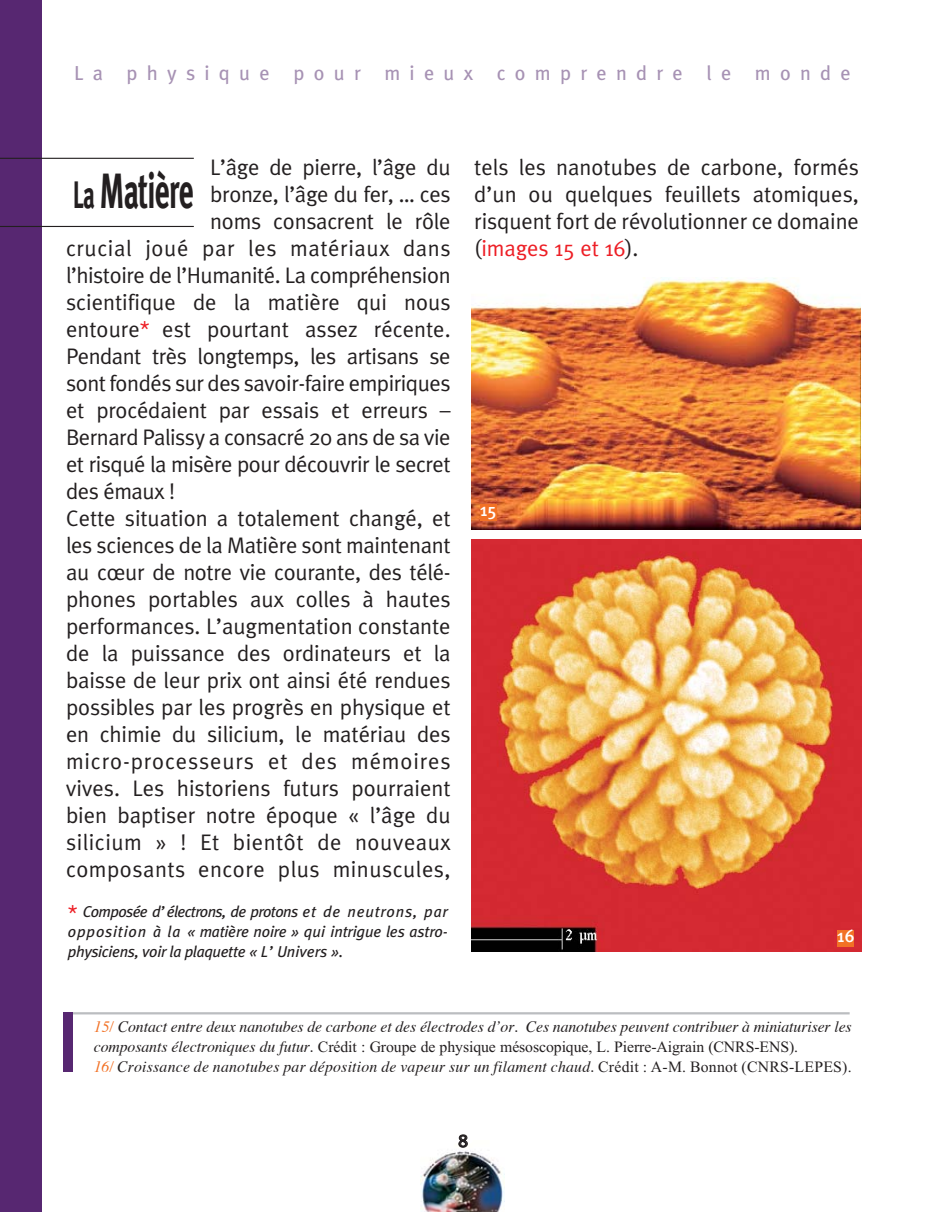
<style>
.page{position:relative;width:925px;height:1212px;background:#fff}
.page>*{position:absolute;margin:0;border:0;box-sizing:border-box;transform-origin:0 0}
.t1{font:700 49.5px "Meta Plus";letter-spacing:-.03em;color:#231f20;scale:.6 1}
.t2{font:22.5px/27px "Meta Plus Normal";letter-spacing:-.005em;color:#231f20;text-align:justify}
.t3{font:22.5px "Meta Plus Normal";letter-spacing:.02em;color:#231f20}
.t4{font:22.5px "Meta Plus Normal";letter-spacing:.025em;color:#231f20}
.t5{font:22.5px "Meta Plus Normal";letter-spacing:.035em;color:#231f20}
.t6{font:20.25px "Meta Plus";letter-spacing:.455em;color:#a792b4}
.t7{font:18px "Meta Plus";color:#231f20}
.t8{font:500 17.78px "Meta Plus";color:#fff}
.t9{font:italic 15.75px/20.2px "Meta Plus";letter-spacing:-.02em;color:#231f20;text-align:justify}
.t10{font:italic 15.75px "Times";letter-spacing:-.005em;color:#231f20}
.t11{font:15.75px "Times New Roman";letter-spacing:-.005em;color:#231f20}
.t12{font:italic 15.75px "Times";letter-spacing:.015em;color:#231f20}
.s1{color:#ed1e25}
.s2{font-size:38.25px}
.s3{font-family:"Meta Plus Normal";font-style:normal;font-size:22.5px;color:#ed1e25}
.s4{color:#f27125}
.s5{font-family:"Times";font-style:italic}
.s6{font-family:"Times New Roman";font-style:normal}
</style>
<div class="page">
<img style="left:472px;top:277px;width:388px;height:253px">
<div style="left:480px;top:504px;width:16px;height:17px;background:#f27125"></div>
<img style="left:472px;top:539px;width:389px;height:412px">
<div style="left:837px;top:930px;width:17px;height:17px;background:#f27125"></div>
<img style="left:421px;top:1150px;width:84px;height:62px">
<div style="left:0;top:1px;width:42px;height:1211px;background:#572771"></div>
<hr style="left:64px;top:1012px;width:785px;height:2px;background:#bbbdc0">
<div style="left:64px;top:1012px;width:9px;height:60px;background:#572771"></div>
<hr style="left:0;top:226px;width:194px;height:1px;background:#231f20">
<hr style="left:0;top:158px;width:194px;height:1px;background:#231f20">
<p class="t6" style="left:74px;top:65px;width:778px">La physique pour mieux comprendre le monde</p>
<p class="t2" style="left:210px;top:155px;width:242px">L’âge de pierre, l’âge du</p>
<p class="t2" style="left:210px;top:182px;width:242px">bronze, l’âge du fer, … ces</p>
<p class="t2" style="left:210px;top:209px;width:242px">noms consacrent le rôle</p>
<p class="t4" style="left:66px;top:240px;width:386px">crucial joué par les matériaux dans</p>
<p class="t2" style="left:66px;top:263px;width:386px">l’histoire de l’Humanité. La compréhension</p>
<p class="t2" style="left:66px;top:290px;width:386px">scientifique de la matière qui nous</p>
<p class="t2" style="left:66px;top:317px;width:386px">entoure<span class="s1">*</span> est pourtant assez récente.</p>
<p class="t2" style="left:66px;top:344px;width:386px">Pendant très longtemps, les artisans se</p>
<p class="t2" style="left:66px;top:371px;width:386px">sont fondés sur des savoir-faire empiriques</p>
<p class="t2" style="left:66px;top:398px;width:386px">et procédaient par essais et erreurs –</p>
<p class="t2" style="left:66px;top:425px;width:386px">Bernard Palissy a consacré 20 ans de sa vie</p>
<p class="t2" style="left:66px;top:452px;width:386px">et risqué la misère pour découvrir le secret</p>
<p class="t2" style="left:66px;top:479px;width:111px">des émaux !</p>
<p class="t2" style="left:66px;top:506px;width:386px">Cette situation a totalement changé, et</p>
<p class="t2" style="left:66px;top:533px;width:386px">les sciences de la Matière sont maintenant</p>
<p class="t2" style="left:66px;top:560px;width:386px">au cœur de notre vie courante, des télé-</p>
<p class="t2" style="left:66px;top:587px;width:386px">phones portables aux colles à hautes</p>
<p class="t2" style="left:66px;top:614px;width:386px">performances. L’augmentation constante</p>
<p class="t2" style="left:66px;top:641px;width:386px">de la puissance des ordinateurs et la</p>
<p class="t2" style="left:66px;top:668px;width:386px">baisse de leur prix ont ainsi été rendues</p>
<p class="t2" style="left:66px;top:695px;width:386px">possibles par les progrès en physique et</p>
<p class="t2" style="left:66px;top:722px;width:386px">en chimie du silicium, le matériau des</p>
<p class="t5" style="left:66px;top:753px;width:386px">micro-processeurs et des mémoires</p>
<p class="t2" style="left:66px;top:776px;width:386px">vives. Les historiens futurs pourraient</p>
<p class="t2" style="left:66px;top:803px;width:386px">bien baptiser notre époque « l’âge du</p>
<p class="t3" style="left:66px;top:834px;width:386px">silicium » ! Et bientôt de nouveaux</p>
<p class="t3" style="left:66px;top:861px;width:386px">composants encore plus minuscules,</p>
<h1 class="t1" style="left:73px;top:171px;width:203px"><span class="s2">La</span> Matière</h1>
<p class="t9" style="left:68px;top:902px;width:381px"><span class="s3">*</span> Composée d’électrons, de protons et de neutrons, par opposition à la « matière noire » qui intrigue les astro&shy;physiciens, voir la plaquette « L’Univers ».</p>
<p class="t2" style="left:474px;top:155px;width:386px">tels les nanotubes de carbone, formés d’un ou quelques feuillets atomiques, risquent fort de révolutionner ce domaine (<span class="s1">images 15 et 16</span>).</p>
<p class="t8" style="left:480px;top:502px;width:18px">15</p>
<p class="t8" style="left:837px;top:928px;width:19px">16</p>
<p class="t10" style="left:94px;top:1020px;width:759px"><span class="s4">15/</span> Contact entre deux nanotubes de carbone et des électrodes d’or. Ces nanotubes peuvent contribuer à miniaturiser les</p>
<p class="t11" style="left:94px;top:1041px;width:706px"><span class="s5">composants électroniques du futur.</span> Crédit : Groupe de physique mésoscopique, L. Pierre-Aigrain (CNRS-ENS).</p>
<p class="t12" style="left:94px;top:1060px;width:759px"><span class="s4">16/</span> Croissance de nanotubes par déposition de vapeur sur un filament chaud. <span class="s6">Crédit : A-M. Bonnot (CNRS-LEPES).</span></p>
<p class="t7" style="left:458px;top:1134px;width:11px">8</p>
</div>
